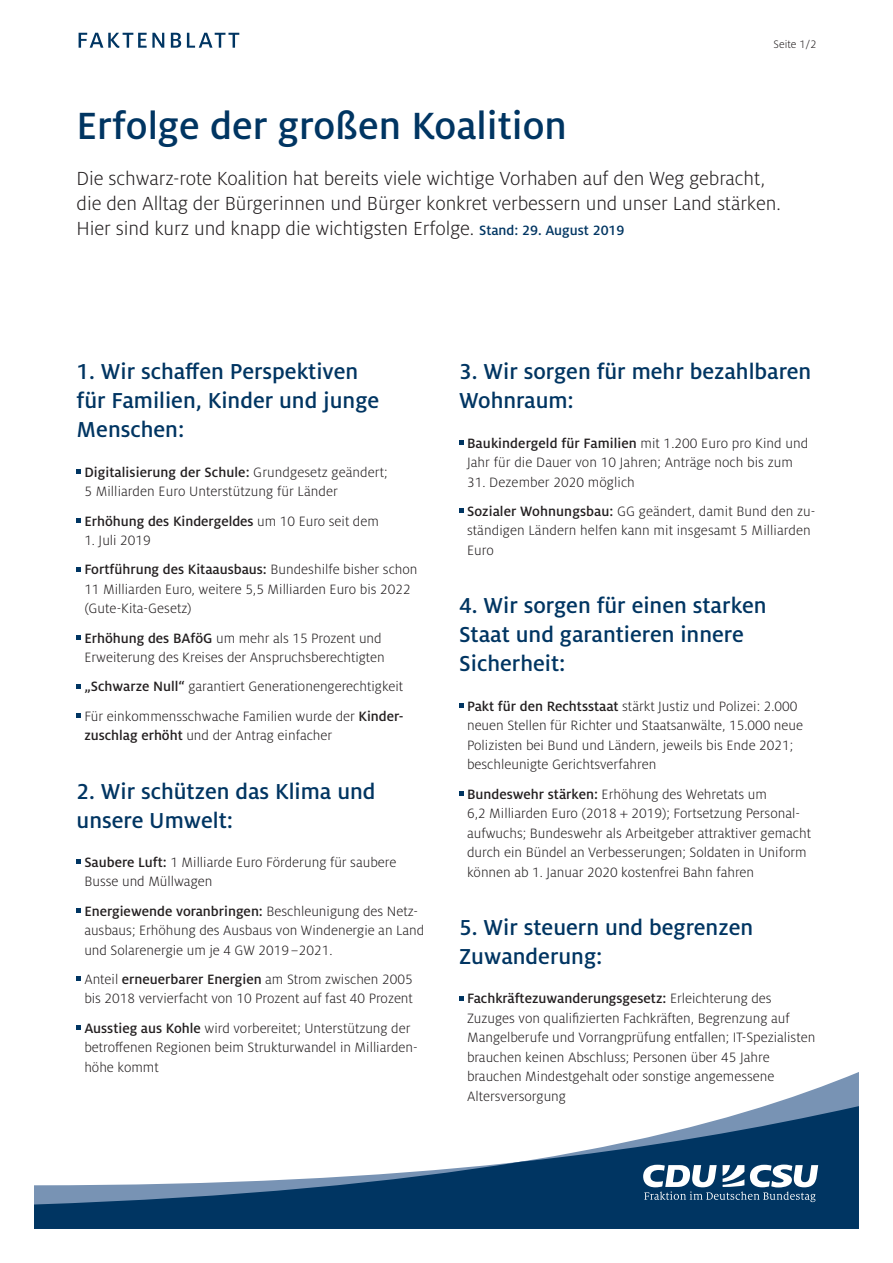
<style>
.page{position:relative;width:893px;height:1263px;background:#fff}
.page>*{position:absolute;margin:0;border:0;box-sizing:border-box;transform-origin:0 0}
._1__Überschrift__Mil{font:500 42px "Milo Pro";color:#003562}
._3__Zwischenüberschr{font:500 24px/28.8px "Milo Pro";color:#003562}
._2__Einleitung__Milo{font:300 21px/25.2px "Milo Pro";letter-spacing:-.005em;color:#231f20}
._4__Fließtext__Milo{font:300 15px/19.5px "Milo Pro";color:#231f20}
._4__Fließtext__Milo-2{font:500 15px "Milo Pro";color:#231f20}
.t1{font:300 12px "Milo Pro";color:#231f20}
.s1{font-weight:500;font-size:15px;color:#003562}
.s2{font-weight:500}
.s3{font-weight:300}
</style>
<div class="page">
<svg style="left:765px;top:1072px;width:94px;height:34px"></svg>
<svg style="left:34px;top:1106px;width:825px;height:123px"></svg>
<svg style="left:643px;top:1164px;width:175px;height:38px"></svg>
<svg style="left:79px;top:33px;width:160px;height:15px"></svg>
<svg style="left:77px;top:470px;width:4px;height:4px"></svg>
<svg style="left:77px;top:518px;width:4px;height:5px"></svg>
<svg style="left:77px;top:567px;width:4px;height:4px"></svg>
<svg style="left:77px;top:635px;width:4px;height:5px"></svg>
<svg style="left:77px;top:684px;width:4px;height:4px"></svg>
<svg style="left:77px;top:713px;width:4px;height:5px"></svg>
<svg style="left:77px;top:860px;width:4px;height:4px"></svg>
<svg style="left:77px;top:908px;width:4px;height:5px"></svg>
<svg style="left:77px;top:977px;width:4px;height:4px"></svg>
<svg style="left:77px;top:1025px;width:4px;height:5px"></svg>
<svg style="left:459px;top:440px;width:4px;height:5px"></svg>
<svg style="left:459px;top:509px;width:4px;height:4px"></svg>
<svg style="left:459px;top:704px;width:4px;height:4px"></svg>
<svg style="left:459px;top:791px;width:4px;height:5px"></svg>
<svg style="left:459px;top:996px;width:4px;height:4px"></svg>
<p class="_1__Überschrift__Mil" style="left:77px;top:102px;width:492px">Erfolge der großen Koalition</p>
<p class="t1" style="left:774px;top:38px;width:44px">Seite 1/2</p>
<p class="_2__Einleitung__Milo" style="left:77px;top:166px;width:706px">Die schwarz-rote Koalition hat bereits viele wichtige Vorhaben auf den Weg gebracht, die den Alltag der Bürgerinnen und Bürger konkret verbessern und unser Land stärken.<br>Hier sind kurz und knapp die wichtigsten Erfolge. <span class="s1">Stand: 29. August 2019</span></p>
<p class="_3__Zwischenüberschr" style="left:77px;top:358px;width:304px">1. Wir schaffen Perspektiven für Familien, Kinder und junge<br>Menschen:</p>
<p class="_4__Fließtext__Milo" style="left:84px;top:463px;width:305px"><span class="s2">Digitalisierung der Schule:</span> Grundgesetz geändert;<br>5 Milliarden Euro Unterstützung für Länder</p>
<p class="_4__Fließtext__Milo-2" style="left:84px;top:513px;width:296px">Erhöhung des Kindergeldes <span class="s3">um 10 Euro seit dem</span></p>
<p class="_4__Fließtext__Milo" style="left:84px;top:531px;width:68px">1. Juli 2019</p>
<p class="_4__Fließtext__Milo" style="left:84px;top:560px;width:335px"><span class="s2">Fortführung des Kitaausbaus:</span> Bundeshilfe bisher schon<br>11 Milliarden Euro, weitere 5,5 Milliarden Euro bis 2022 (Gute-Kita-Gesetz)</p>
<p class="_4__Fließtext__Milo" style="left:84px;top:628px;width:302px"><span class="s2">Erhöhung des BAföG</span> um mehr als 15 Prozent und<br>Erweiterung des Kreises der Anspruchsberechtigten</p>
<p class="_4__Fließtext__Milo" style="left:84px;top:677px;width:320px"><span class="s2">„Schwarze Null“</span> garantiert Generationengerechtigkeit</p>
<p class="_4__Fließtext__Milo" style="left:84px;top:706px;width:321px">Für einkommensschwache Familien wurde der <span class="s2">Kinder&shy;zuschlag erhöht</span> und der Antrag einfacher</p>
<p class="_3__Zwischenüberschr" style="left:77px;top:777px;width:301px">2. Wir schützen das Klima und unsere Umwelt:</p>
<p class="_4__Fließtext__Milo" style="left:84px;top:853px;width:314px"><span class="s2">Saubere Luft:</span> 1 Milliarde Euro Förderung für saubere<br>Busse und Müllwagen</p>
<p class="_4__Fließtext__Milo" style="left:84px;top:901px;width:342px"><span class="s2">Energiewende voranbringen:</span> Beschleunigung des Netz&shy;ausbaus; Erhöhung des Ausbaus von Windenergie an Land und Solarenergie um je 4 GW 2019–2021.</p>
<p class="_4__Fließtext__Milo" style="left:84px;top:970px;width:330px">Anteil <span class="s2">erneuerbarer Energien</span> am Strom zwischen 2005 bis 2018 vervierfacht von 10 Prozent auf fast 40 Prozent</p>
<p class="_4__Fließtext__Milo" style="left:84px;top:1018px;width:333px"><span class="s2">Ausstieg aus Kohle</span> wird vorbereitet; Unterstützung der betroffenen Regionen beim Strukturwandel in Milliarden&shy;höhe kommt</p>
<p class="_3__Zwischenüberschr" style="left:459px;top:358px;width:354px">3. Wir sorgen für mehr bezahlbaren<br>Wohnraum:</p>
<p class="_4__Fließtext__Milo" style="left:467px;top:433px;width:343px"><span class="s2">Baukindergeld für Familien</span> mit 1.200 Euro pro Kind und<br>Jahr für die Dauer von 10 Jahren; Anträge noch bis zum</p>
<p class="_4__Fließtext__Milo" style="left:467px;top:472px;width:169px">31. Dezember 2020 möglich</p>
<p class="_4__Fließtext__Milo" style="left:467px;top:502px;width:350px"><span class="s2">Sozialer Wohnungsbau:</span> GG geändert, damit Bund den zu&shy;ständigen Ländern helfen kann mit insgesamt 5 Milliarden<br>Euro</p>
<p class="_3__Zwischenüberschr" style="left:459px;top:592px;width:309px">4. Wir sorgen für einen starken<br>Staat und garantieren innere<br>Sicherheit:</p>
<p class="_4__Fließtext__Milo" style="left:467px;top:697px;width:338px"><span class="s2">Pakt für den Rechtsstaat</span> stärkt Justiz und Polizei: 2.000 neuen Stellen für Richter und Staatsanwälte, 15.000 neue Polizisten bei Bund und Ländern, jeweils bis Ende 2021; beschleunigte Gerichtsverfahren</p>
<p class="_4__Fließtext__Milo" style="left:467px;top:784px;width:345px"><span class="s2">Bundeswehr stärken:</span> Erhöhung des Wehretats um<br>6,2 Milliarden Euro (2018 + 2019); Fortsetzung Personal&shy;aufwuchs; Bundeswehr als Arbeitgeber attraktiver gemacht durch ein Bündel an Verbesserungen; Soldaten in Uniform können ab 1. Januar 2020 kostenfrei Bahn fahren</p>
<p class="_3__Zwischenüberschr" style="left:459px;top:913px;width:295px">5. Wir steuern und begrenzen<br>Zuwanderung:</p>
<p class="_4__Fließtext__Milo" style="left:467px;top:989px;width:350px"><span class="s2">Fachkräftezuwanderungsgesetz:</span> Erleichterung des Zuzuges von qualifizierten Fachkräften, Begrenzung auf Mangelberufe und Vorrangprüfung entfallen; IT-Spezialisten brauchen keinen Abschluss; Personen über 45 Jahre brauchen Mindestgehalt oder sonstige angemessene Altersversorgung</p>
</div>
